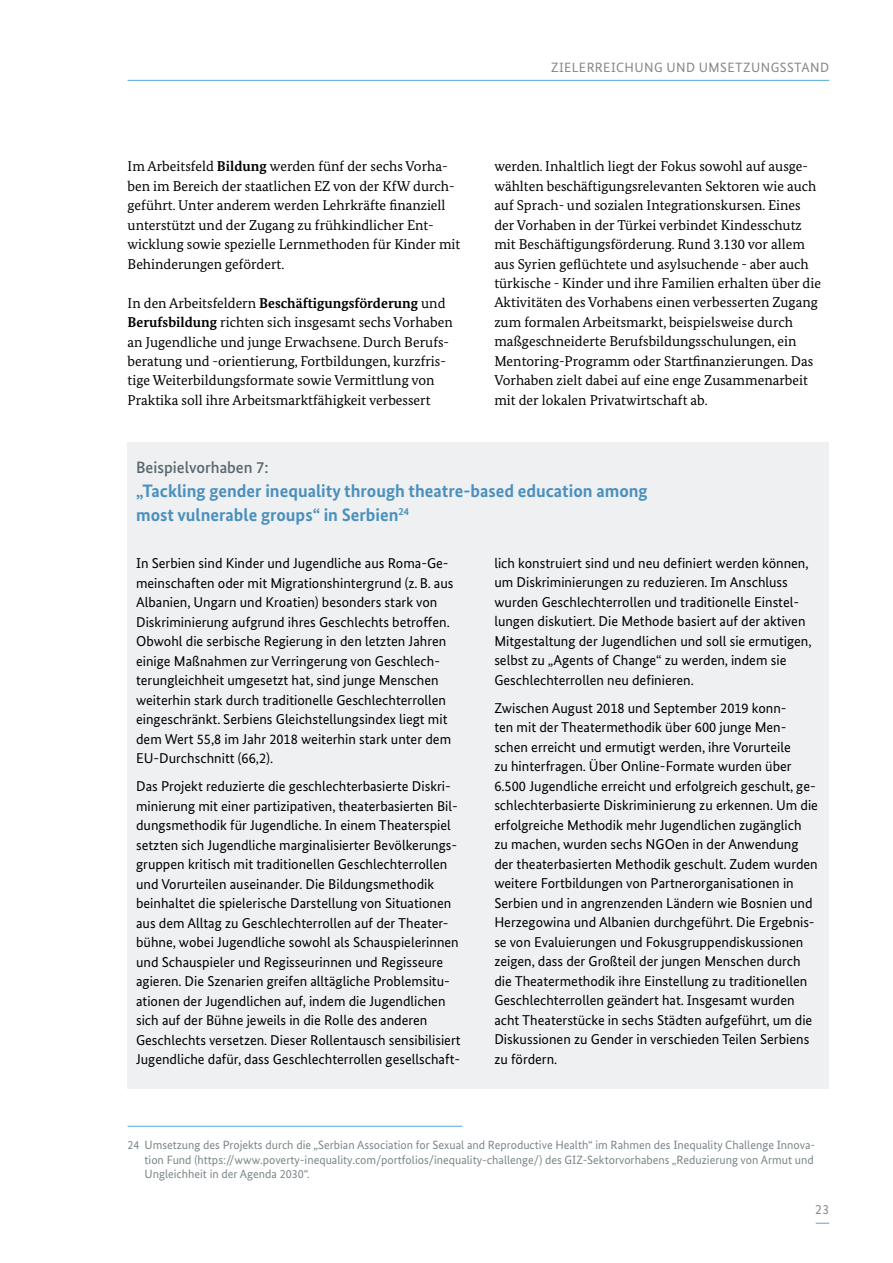
<style>
.page{position:relative;width:893px;height:1263px;background:#fff}
.page>*{position:absolute;margin:0;border:0;box-sizing:border-box;transform-origin:0 0}
.t1{font:700 18px/24px "Bundes Sans";color:#4a90bd}
.t2{font:500 16.5px "Bundes Sans";color:#58666d}
.t3{font:14.25px/19.5px "Bundes Sans";color:#000}
.t4{font:14.25px/19.5px "Bundes Serif";color:#000}
.t5{font:13.5px "Bundes Sans";color:#878787}
.t6{font:12px/14.4px "Bundes Sans";color:#7b8589}
.s1{font-weight:700}
.s2{color:#78878e}
</style>
<div class="page">
<hr style="left:128px;top:80px;width:701px;height:1px;background:#56a8dd">
<svg style="left:816px;top:1223px;width:13px;height:1px"></svg>
<div style="left:128px;top:442px;width:701px;height:647px;background:#eef0f2"></div>
<hr style="left:128px;top:1126px;width:334px;height:1px;background:#56a8dd">
<p class="t5" style="left:551px;top:59px;width:17px">Zielerreichung</p>
<p class="t5" style="left:666px;top:59px;width:10px">und</p>
<p class="t5" style="left:699px;top:59px;width:20px">Umsetzungsstand</p>
<p class="t4" style="left:128px;top:156px;width:334px">Im Arbeitsfeld <span class="s1">Bildung</span> werden fünf der sechs Vorha&shy;ben im Bereich der staatlichen EZ von der KfW durch&shy;geführt. Unter anderem werden Lehrkräfte finanziell unterstützt und der Zugang zu frühkindlicher Ent&shy;wicklung sowie spezielle Lernmethoden für Kinder mit Behinderungen gefördert.</p>
<p class="t4" style="left:128px;top:293px;width:327px">In den Arbeitsfeldern <span class="s1">Beschäftigungsförderung</span> und <span class="s1">Berufsbildung</span> richten sich insgesamt sechs Vorhaben an Jugendliche und junge Erwachsene. Durch Berufs&shy;beratung und -orientierung, Fortbildungen, kurzfris&shy;tige Weiterbildungsformate sowie Vermittlung von Praktika soll ihre Arbeitsmarktfähigkeit verbessert</p>
<p class="t4" style="left:494px;top:156px;width:328px">werden. Inhaltlich liegt der Fokus sowohl auf ausge&shy;wählten beschäftigungsrelevanten Sektoren wie auch auf Sprach- und sozialen Integrationskursen. Eines der Vorhaben in der Türkei verbindet Kindesschutz mit Beschäftigungsförderung. Rund 3.130 vor allem aus Syrien geflüchtete und asylsuchende - aber auch türkische - Kinder und ihre Familien erhalten über die Aktivitäten des Vorhabens einen verbesserten Zugang zum formalen Arbeitsmarkt, beispielsweise durch maßgeschneiderte Berufsbildungsschulungen, ein Mentoring-Programm oder Startfinanzierungen. Das Vorhaben zielt dabei auf eine enge Zusammenarbeit mit der lokalen Privatwirtschaft ab.</p>
<p class="t2" style="left:136px;top:457px;width:134px">Beispielvorhaben 7:</p>
<p class="t1" style="left:136px;top:478px;width:513px">„Tackling gender inequality through theatre-based education among most vulnerable groups“ in Serbien<sup>24</sup></p>
<p class="t3" style="left:136px;top:553px;width:319px">In Serbien sind Kinder und Jugendliche aus Roma-Ge&shy;meinschaften oder mit Migrationshintergrund (z.B. aus Albanien, Ungarn und Kroatien) besonders stark von Diskriminierung aufgrund ihres Geschlechts betroffen.<br>Obwohl die serbische Regierung in den letzten Jahren einige Maßnahmen zur Verringerung von Geschlech&shy;terungleichheit umgesetzt hat, sind junge Menschen weiterhin stark durch traditionelle Geschlechterrollen eingeschränkt. Serbiens Gleichstellungsindex liegt mit dem Wert 55,8 im Jahr 2018 weiterhin stark unter dem EU-Durchschnitt (66,2).</p>
<p class="t3" style="left:136px;top:776px;width:326px">Das Projekt reduzierte die geschlechterbasierte Diskri&shy;minierung mit einer partizipativen, theaterbasierten Bil&shy;dungsmethodik für Jugendliche. In einem Theaterspiel setzten sich Jugendliche marginalisierter Bevölkerungs&shy;gruppen kritisch mit traditionellen Geschlechterrollen und Vorurteilen auseinander. Die Bildungsmethodik beinhaltet die spielerische Darstellung von Situationen aus dem Alltag zu Geschlechterrollen auf der Theater&shy;bühne, wobei Jugendliche sowohl als Schauspielerinnen und Schauspieler und Regisseurinnen und Regisseure agieren. Die Szenarien greifen alltägliche Problemsitu&shy;ationen der Jugendlichen auf, indem die Jugendlichen sich auf der Bühne jeweils in die Rolle des anderen Geschlechts versetzen. Dieser Rollentausch sensibilisiert Jugendliche dafür, dass Geschlechterrollen gesellschaft-</p>
<p class="t3" style="left:494px;top:553px;width:319px">lich konstruiert sind und neu definiert werden können, um Diskriminierungen zu reduzieren. Im Anschluss wurden Geschlechterrollen und traditionelle Einstel&shy;lungen diskutiert. Die Methode basiert auf der aktiven Mitgestaltung der Jugendlichen und soll sie ermutigen, selbst zu „Agents of Change“ zu werden, indem sie Geschlechterrollen neu definieren.</p>
<p class="t3" style="left:494px;top:698px;width:325px">Zwischen August 2018 und September 2019 konn-<br>ten mit der Theatermethodik über 600 junge Men&shy;schen erreicht und ermutigt werden, ihre Vorurteile<br>zu hinterfragen. Über Online-Formate wurden über 6.500 Jugendliche erreicht und erfolgreich geschult, ge&shy;schlechterbasierte Diskriminierung zu erkennen. Um die erfolgreiche Methodik mehr Jugendlichen zugänglich zu machen, wurden sechs NGOen in der Anwendung der theaterbasierten Methodik geschult. Zudem wurden weitere Fortbildungen von Partnerorganisationen in Serbien und in angrenzenden Ländern wie Bosnien und Herzegowina und Albanien durchgeführt. Die Ergebnis&shy;se von Evaluierungen und Fokusgruppendiskussionen zeigen, dass der Großteil der jungen Menschen durch die Theatermethodik ihre Einstellung zu traditionellen Geschlechterrollen geändert hat. Insgesamt wurden acht Theaterstücke in sechs Städten aufgeführt, um die Diskussionen zu Gender in verschieden Teilen Serbiens zu fördern.</p>
<p class="t6" style="left:145px;top:1138px;width:672px;text-indent:-17px"><span class="s2">24</span> Umsetzung des Projekts durch die „<span class="s2">Serbian Association for Sexual and Reproductive Health“ im Rahmen des</span> Inequality Challenge Innova&shy;tion Fund (https://www.poverty-inequality.com/portfolios/inequality-challenge/) des GIZ-Sektorvorhabens „Reduzierung von Armut und<br>Ungleichheit in der Agenda 2030“.</p>
<p class="t5" style="left:815px;top:1201px;width:16px">23</p>
</div>
